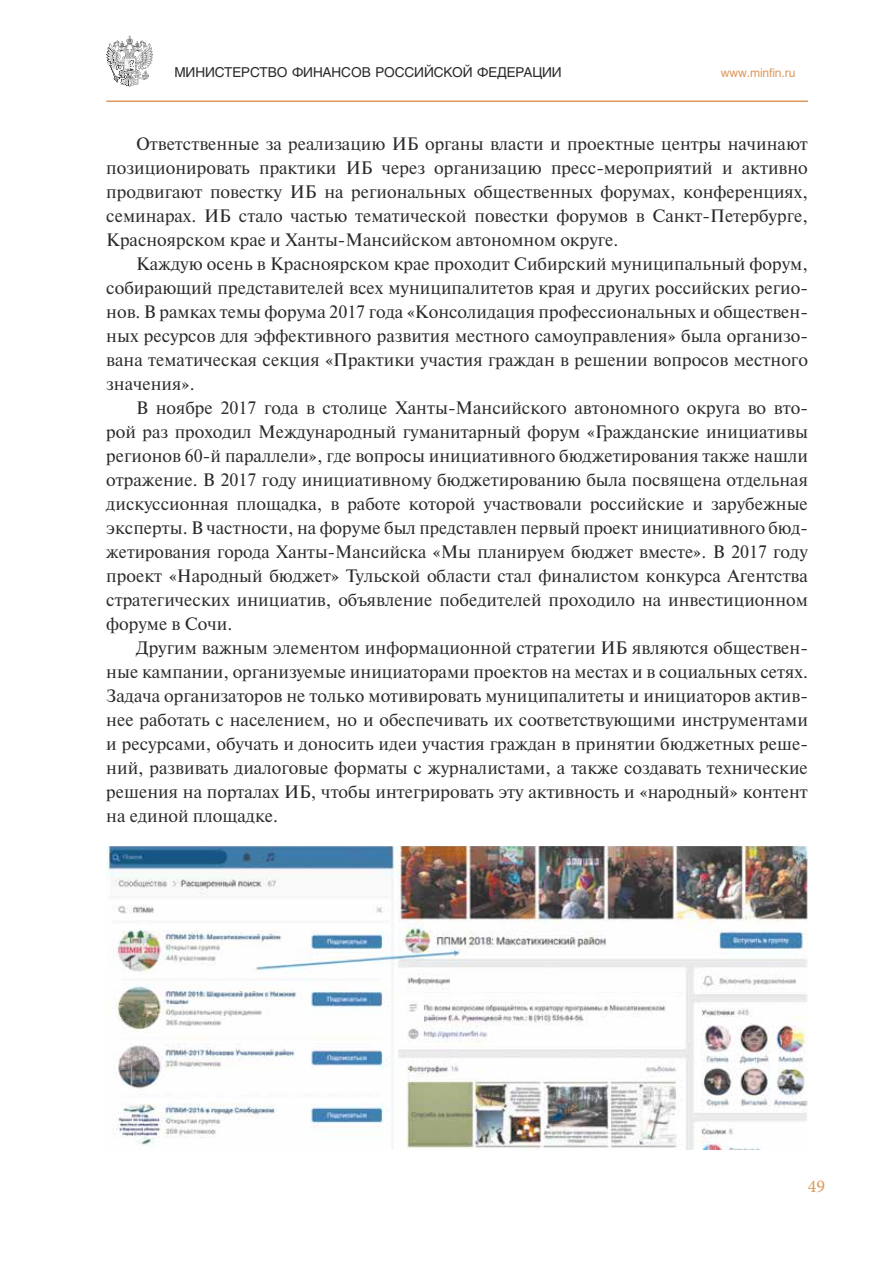
<style>
.page{position:relative;width:893px;height:1263px;background:#fff}
.page>*{position:absolute;margin:0;border:0;box-sizing:border-box;transform-origin:0 0}
.t1{font:18px/24px "Newton C";color:#2a2a2a;text-align:justify}
.t2{font:18px "Minion Pro";color:#dd975a}
.t3{font:13.5px "Helios C";letter-spacing:-.01em;color:#2a2a2a}
.t4{font:12px "Helios C";letter-spacing:-.01em;color:#dd975a}
</style>
<div class="page">
<svg style="left:106px;top:36px;width:47px;height:51px"></svg>
<hr style="left:106px;top:101px;width:702px;height:1px;background:#dd975a">
<img style="left:106px;top:846px;width:702px;height:303px">
<p class="t3" style="left:174px;top:64px;width:389px">МИНИСТЕРСТВО ФИНАНСОВ РОССИЙСКОЙ ФЕДЕРАЦИИ</p>
<p class="t4" style="left:721px;top:66px;width:76px">www.minfin.ru</p>
<p class="t1" style="left:106px;top:132px;width:703px;text-indent:30px">Ответственные за реализацию ИБ органы власти и проектные центры начинают позиционировать практики ИБ через организацию пресс-мероприятий и активно продвигают повестку ИБ на региональных общественных форумах, конференциях, семинарах. ИБ стало частью тематической повестки форумов в Санкт-Петербурге, Красноярском крае и Ханты-Мансийском автономном округе.</p>
<p class="t1" style="left:106px;top:252px;width:703px;text-indent:30px">Каждую осень в Красноярском крае проходит Сибирский муниципальный форум, собирающий представителей всех муниципалитетов края и других российских регио&shy;нов. В рамках темы форума 2017 года «Консолидация профессиональных и обществен&shy;ных ресурсов для эффективного развития местного самоуправления» была организо&shy;вана тематическая секция «Практики участия граждан в решении вопросов местного значения».</p>
<p class="t1" style="left:106px;top:396px;width:703px;text-indent:30px">В ноябре 2017 года в столице Ханты-Мансийского автономного округа во вто&shy;рой раз проходил Международный гуманитарный форум «Гражданские инициативы регионов 60-й параллели», где вопросы инициативного бюджетирования также нашли отражение. В 2017 году инициативному бюджетированию была посвящена отдельная дискуссионная площадка, в работе которой участвовали российские и зарубежные эксперты. В частности, на форуме был представлен первый проект инициативного бюд&shy;жетирования города Ханты-Мансийска «Мы планируем бюджет вместе». В 2017 году проект «Народный бюджет» Тульской области стал финалистом конкурса Агентства стратегических инициатив, объявление победителей проходило на инвестиционном форуме в Сочи.</p>
<p class="t1" style="left:106px;top:636px;width:703px;text-indent:30px">Другим важным элементом информационной стратегии ИБ являются обществен&shy;ные кампании, организуемые инициаторами проектов на местах и в социальных сетях.<br>Задача организаторов не только мотивировать муниципалитеты и инициаторов актив&shy;нее работать с населением, но и обеспечивать их соответствующими инструментами и ресурсами, обучать и доносить идеи участия граждан в принятии бюджетных реше&shy;ний, развивать диалоговые форматы с журналистами, а также создавать технические решения на порталах ИБ, чтобы интегрировать эту активность и «народный» контент на единой площадке.</p>
<p class="t2" style="left:808px;top:1174px;width:19px">49</p>
</div>
